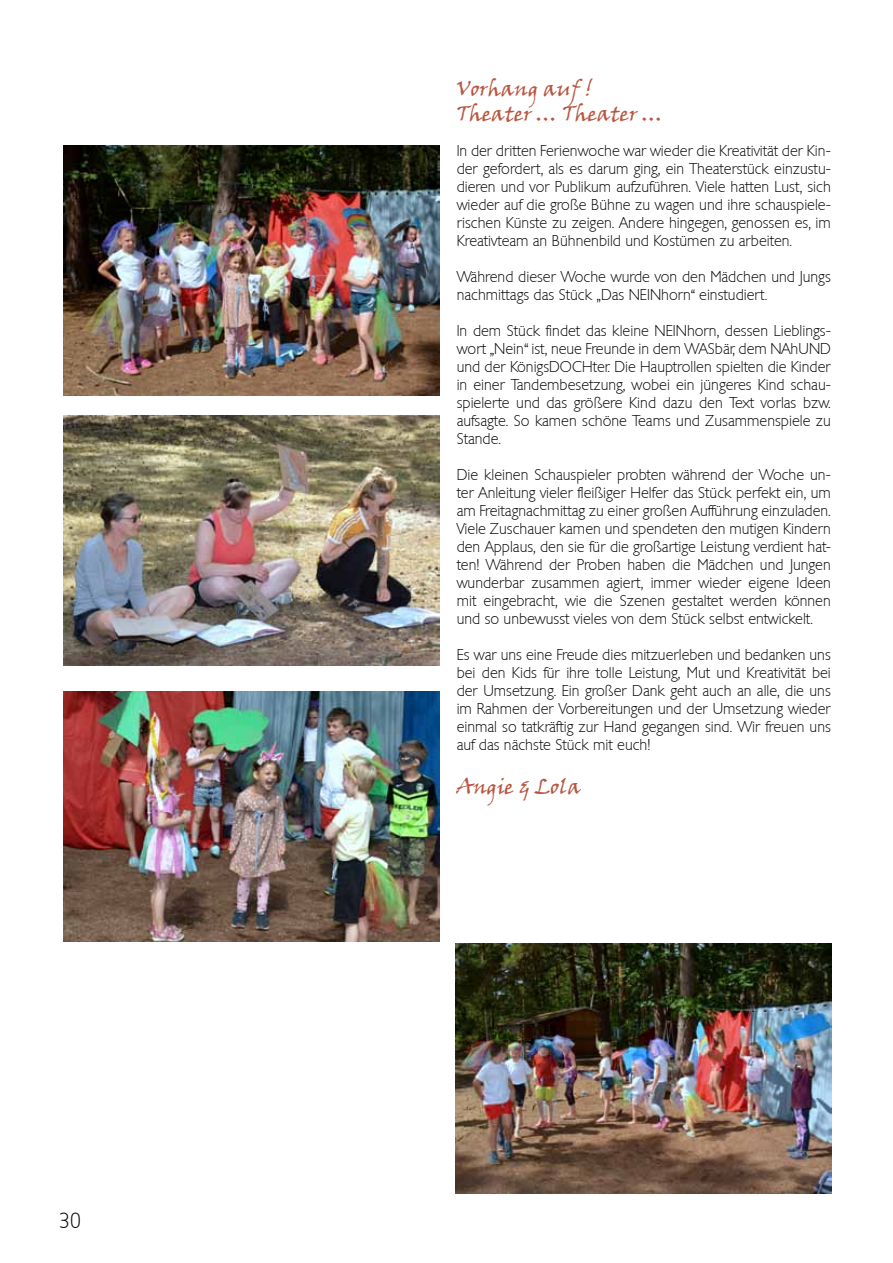
<style>
.page{position:relative;width:893px;height:1263px;background:#fff}
.page>*{position:absolute;margin:0;border:0;box-sizing:border-box;transform-origin:0 0}
.t1{font:21px/25.2px "Viner Hand ITC";color:#b9553f}
.t2{font:21px "Chantilly Serial Xlight";color:#000}
.t3{font:15px/18px "Chantilly Serial Xlight";color:#000;text-align:justify}
</style>
<div class="page">
<img style="left:64px;top:145px;width:376px;height:250px">
<img style="left:64px;top:415px;width:376px;height:250px">
<img style="left:64px;top:692px;width:376px;height:250px">
<img style="left:455px;top:943px;width:376px;height:251px">
<h1 class="t2" style="left:59px;top:1205px;width:23px">30</h1>
<h1 class="t1" style="left:457px;top:75px;width:208px">Vorhang auf !<br>Theater … Theater …</h1>
<p class="t3" style="left:457px;top:141px;width:376px">In der dritten Ferienwoche war wieder die Kreativität der Kin&shy;der gefordert, als es darum ging, ein Theaterstück einzustu&shy;dieren und vor Publikum aufzuführen. Viele hatten Lust, sich wieder auf die große Bühne zu wagen und ihre schauspiele&shy;rischen Künste zu zeigen. Andere hingegen, genossen es, im Kreativteam an Bühnenbild und Kostümen zu arbeiten.</p>
<p class="t3" style="left:457px;top:267px;width:376px">Während dieser Woche wurde von den Mädchen und Jungs nachmittags das Stück „Das NEINhorn“ einstudiert.</p>
<p class="t3" style="left:457px;top:321px;width:376px">In dem Stück findet das kleine NEINhorn, dessen Lieblings&shy;wort „Nein“ ist, neue Freunde in dem WASbär, dem NAhUND und der KönigsDOCHter. Die Hauptrollen spielten die Kinder in einer Tandembesetzung, wobei ein jüngeres Kind schau&shy;spielerte und das größere Kind dazu den Text vorlas bzw. aufsagte. So kamen schöne Teams und Zusammenspiele zu Stande.</p>
<p class="t3" style="left:457px;top:465px;width:376px">Die kleinen Schauspieler probten während der Woche un&shy;ter Anleitung vieler fleißiger Helfer das Stück perfekt ein, um am Freitagnachmittag zu einer großen Aufführung einzuladen.<br>Viele Zuschauer kamen und spendeten den mutigen Kindern den Applaus, den sie für die großartige Leistung verdient hat&shy;ten! Während der Proben haben die Mädchen und Jungen wunderbar zusammen agiert, immer wieder eigene Ideen mit eingebracht, wie die Szenen gestaltet werden können und so unbewusst vieles von dem Stück selbst entwickelt.</p>
<p class="t3" style="left:457px;top:645px;width:376px">Es war uns eine Freude dies mitzuerleben und bedanken uns bei den Kids für ihre tolle Leistung, Mut und Kreativität bei der Umsetzung. Ein großer Dank geht auch an alle, die uns im Rahmen der Vorbereitungen und der Umsetzung wieder einmal so tatkräftig zur Hand gegangen sind. Wir freuen uns auf das nächste Stück mit euch!</p>
<h1 class="t1" style="left:457px;top:773px;width:126px">Angie &amp; Lola</h1>
</div>
